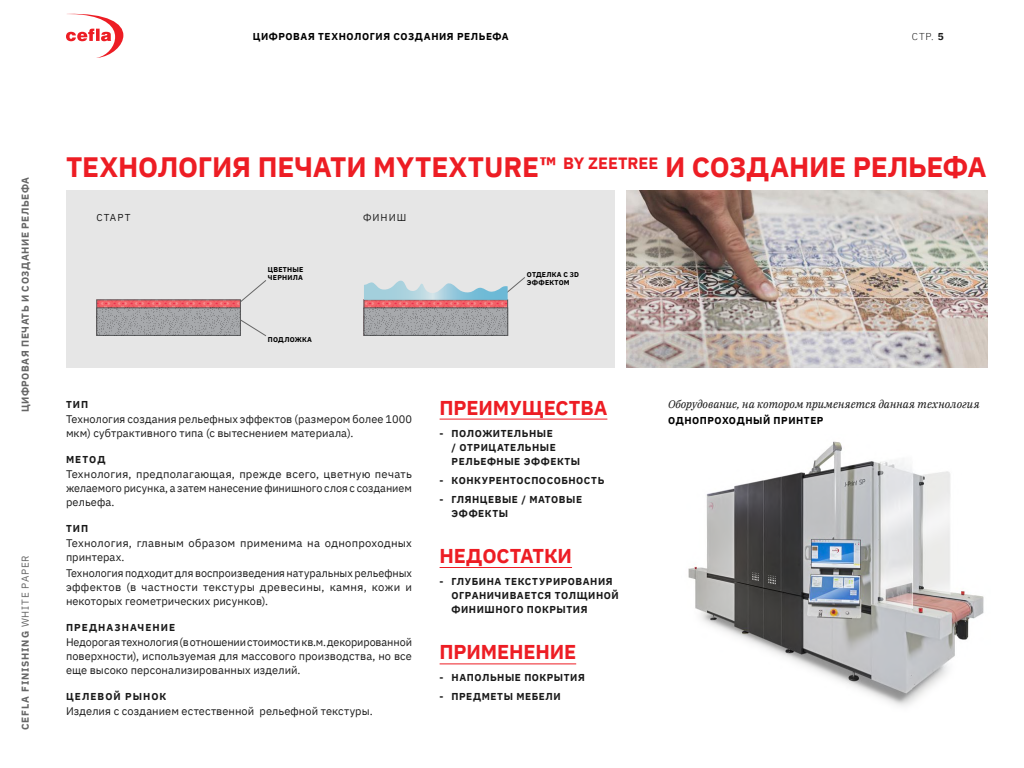
<style>
.page{position:relative;width:1024px;height:768px;background:#fff}
.page>*{position:absolute;margin:0;border:0;box-sizing:border-box;transform-origin:0 0}
.t1{font:700 28px "IBM Plex Sans";letter-spacing:-.01em;color:#ed1d24}
.t2{font:700 20px "IBM Plex Sans";letter-spacing:-.01em;color:#ed1d24}
.t3{font:11px/14px "IBM Plex Sans";letter-spacing:.005em;color:#1a1a1a;text-align:justify}
.t4{font:11px/14px "IBM Plex Sans";letter-spacing:.025em;color:#1a1a1a}
.t5{font:italic 11px "IBM Plex Serif";color:#1a1a1a}
.t6{font:700 10px/14px "IBM Plex Sans";letter-spacing:.055em;color:#1a1a1a}
.t7{font:700 10px "IBM Plex Sans";letter-spacing:.055em;color:#000}
.t8{font:700 10px "IBM Plex Sans";letter-spacing:.06em;color:#666}
.t9{font:700 10px "IBM Plex Sans";letter-spacing:.105em;color:#1a1a1a}
.t10{font:700 10px "IBM Plex Sans";letter-spacing:.085em;color:#666}
.t11{font:10px "IBM Plex Sans";letter-spacing:.095em;color:#1a1a1a}
.t12{font:300 10px "IBM Plex Sans";color:#1a1a1a}
.t13{font:700 7px/8px "IBM Plex Sans";letter-spacing:.03em;color:#000}
.s1{font-weight:700}
.s2{font-weight:400}
</style>
<div class="page">
<svg style="left:66px;top:13px;width:58px;height:45px"></svg>
<div style="left:66px;top:190px;width:548px;height:177px;background:#e6e6e6"></div>
<svg style="left:234px;top:280px;width:33px;height:22px"></svg>
<svg style="left:241px;top:319px;width:25px;height:18px"></svg>
<svg style="left:98px;top:302px;width:141px;height:6px"></svg>
<div style="left:96px;top:308px;width:145px;height:28px;border:1px solid #58595b"></div>
<svg style="left:97px;top:308px;width:143px;height:27px;background:#9fa1a4"></svg>
<svg style="left:366px;top:304px;width:140px;height:4px"></svg>
<div style="left:364px;top:308px;width:144px;height:28px;border:1px solid #58595b"></div>
<svg style="left:364px;top:308px;width:144px;height:27px;background:#9fa1a4"></svg>
<svg style="left:364px;top:277px;width:161px;height:27px"></svg>
<img style="left:626px;top:190px;width:362px;height:177px">
<img style="left:688px;top:441px;width:296px;height:265px">
<hr style="left:440px;top:419px;width:167px;height:1px;background:#ed1d24">
<hr style="left:440px;top:567px;width:132px;height:1px;background:#ed1d24">
<hr style="left:440px;top:663px;width:136px;height:1px;background:#ed1d24">
<p class="t7" style="left:253px;top:28px;width:257px">ЦИФРОВАЯ ТЕХНОЛОГИЯ СОЗДАНИЯ РЕЛЬЕФА</p>
<p class="t12" style="left:912px;top:29px;width:33px">CTP. <span class="s1">5</span></p>
<p class="t8" style="left:17px;top:412px;width:237px;rotate:-90deg">ЦИФРОВАЯ ПЕЧАТЬ И СОЗДАНИЕ РЕЛЬЕФА</p>
<p class="t10" style="left:17px;top:730px;width:176px;rotate:-90deg">CEFLA FINISHING <span class="s2">WHITE PAPER</span></p>
<h1 class="t1" style="left:66px;top:145px;width:922px">ТЕХНОЛОГИЯ ПЕЧАТИ MYTEXTURE™ <sup>BY</sup> <sup>ZEETREE</sup> И СОЗДАНИЕ РЕЛЬЕФА</h1>
<p class="t11" style="left:96px;top:209px;width:36px">СТАРТ</p>
<p class="t11" style="left:363px;top:209px;width:45px">ФИНИШ</p>
<p class="t13" style="left:268px;top:265px;width:37px">ЦВЕТНЫЕ<br>ЧЕРНИЛА</p>
<p class="t13" style="left:268px;top:334px;width:46px">ПОДЛОЖКА</p>
<p class="t6" style="left:66px;top:396px;width:24px">ТИП</p>
<p class="t3" style="left:66px;top:411px;width:347px">Технология создания рельефных эффектов (размером более 1000 мкм) субтрактивного типа (с вытеснением материала).</p>
<p class="t6" style="left:66px;top:451px;width:41px">МЕТОД</p>
<p class="t3" style="left:66px;top:466px;width:348px">Технология, предполагающая, прежде всего, цветную печать желаемого рисунка, а затем нанесение финишного слоя с созданием рельефа.</p>
<p class="t6" style="left:66px;top:520px;width:24px">ТИП</p>
<p class="t4" style="left:66px;top:535px;width:347px">Технология, главным образом применима на однопроходных принтерах.</p>
<p class="t3" style="left:66px;top:565px;width:347px">Технология подходит для воспроизведения натуральных рельефных эффектов (в частности текстуры древесины, камня, кожи и некоторых геометрических рисунков).</p>
<p class="t9" style="left:66px;top:619px;width:111px">ПРЕДНАЗНАЧЕНИЕ</p>
<p class="t3" style="left:66px;top:634px;width:348px">Недорогая технология (в отношении стоимости кв.м. декорированной поверхности), используемая для массового производства, но все еще высоко персонализированных изделий.</p>
<p class="t9" style="left:66px;top:688px;width:102px">ЦЕЛЕВОЙ РЫНОК</p>
<p class="t3" style="left:66px;top:703px;width:308px">Изделия с созданием естественной рельефной текстуры.</p>
<p class="t13" style="left:527px;top:270px;width:54px">ОТДЕЛКА С 3D<br>ЭФФЕКТОМ</p>
<h2 class="t2" style="left:440px;top:392px;width:169px">ПРЕИМУЩЕСТВА</h2>
<p class="t6" style="left:452px;top:425px;width:130px;text-indent:-12px">- ПОЛОЖИТЕЛЬНЫЕ<br>/ ОТРИЦАТЕЛЬНЫЕ<br>РЕЛЬЕФНЫЕ ЭФФЕКТЫ</p>
<p class="t6" style="left:440px;top:472px;width:166px">- КОНКУРЕНТОСПОСОБНОСТЬ</p>
<p class="t6" style="left:452px;top:491px;width:132px;text-indent:-12px">- ГЛЯНЦЕВЫЕ / МАТОВЫЕ<br>ЭФФЕКТЫ</p>
<h2 class="t2" style="left:440px;top:540px;width:134px">НЕДОСТАТКИ</h2>
<p class="t6" style="left:452px;top:574px;width:169px;text-indent:-12px">- ГЛУБИНА ТЕКСТУРИРОВАНИЯ<br>ОГРАНИЧИВАЕТСЯ ТОЛЩИНОЙ<br>ФИНИШНОГО ПОКРЫТИЯ</p>
<h2 class="t2" style="left:440px;top:636px;width:138px">ПРИМЕНЕНИЕ</h2>
<p class="t6" style="left:440px;top:670px;width:147px">- НАПОЛЬНЫЕ ПОКРЫТИЯ</p>
<p class="t6" style="left:440px;top:689px;width:123px">- ПРЕДМЕТЫ МЕБЕЛИ</p>
<p class="t5" style="left:668px;top:395px;width:313px">Оборудование, на котором применяется данная технология</p>
<p class="t7" style="left:668px;top:412px;width:157px">ОДНОПРОХОДНЫЙ ПРИНТЕР</p>
</div>
